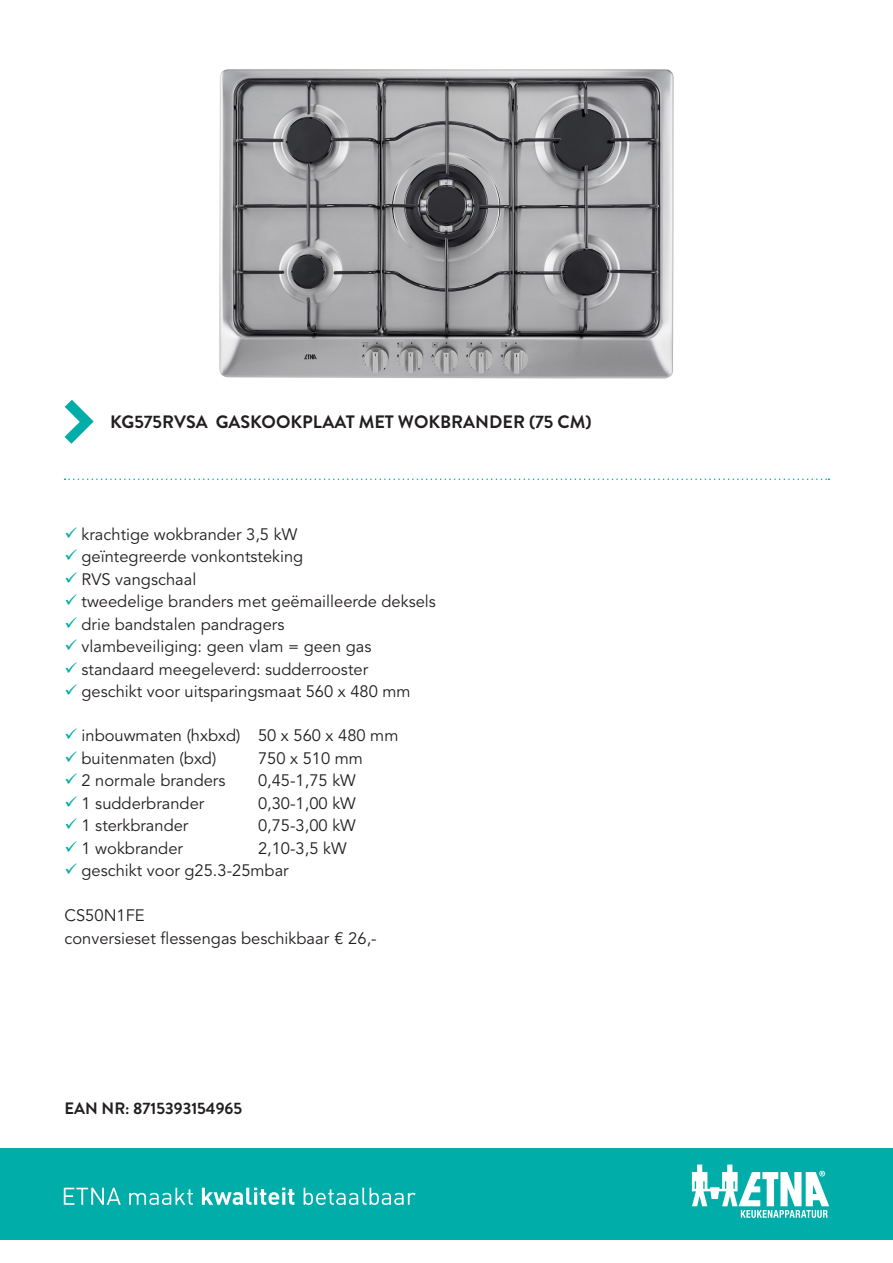
<style>
.page{position:relative;width:893px;height:1263px;background:#fff}
.page>*{position:absolute;margin:0;border:0;box-sizing:border-box;transform-origin:0 0}
.Kop_technische_speci{font:700 18px "Brandon Grotesque";color:#231f20}
.accessoire_overzicht{font:16.5px/22.5px "Avenir LT Std";color:#231f20}
.EAN_nr{font:700 16.5px "Brandon Grotesque";color:#231f20}
.s1{color:#00ada8}
</style>
<div class="page">
<div style="left:0;top:1148px;width:893px;height:91px;background:#00ada8"></div>
<svg style="left:692px;top:1164px;width:137px;height:54px"></svg>
<svg style="left:64px;top:1188px;width:57px;height:17px"></svg>
<svg style="left:129px;top:1188px;width:64px;height:17px"></svg>
<svg style="left:202px;top:1187px;width:92px;height:18px"></svg>
<svg style="left:304px;top:1188px;width:112px;height:17px"></svg>
<svg style="left:65px;top:400px;width:29px;height:44px"></svg>
<svg style="left:65px;top:478px;width:764px;height:2px"></svg>
<img style="left:219px;top:69px;width:455px;height:309px">
<p class="Kop_technische_speci" style="left:110px;top:410px;width:483px">KG575RVSA GASKOOKPLAAT MET WOKBRANDER (75 CM)</p>
<p class="accessoire_overzicht" style="left:65px;top:523px;width:234px"><span class="s1">✓</span> krachtige wokbrander 3,5 kW</p>
<p class="accessoire_overzicht" style="left:65px;top:546px;width:240px"><span class="s1">✓</span> geïntegreerde vonkontsteking</p>
<p class="accessoire_overzicht" style="left:65px;top:568px;width:133px"><span class="s1">✓</span> RVS vangschaal</p>
<p class="accessoire_overzicht" style="left:65px;top:591px;width:373px"><span class="s1">✓</span> tweedelige branders met geëmailleerde deksels</p>
<p class="accessoire_overzicht" style="left:65px;top:613px;width:221px"><span class="s1">✓</span> drie bandstalen pandragers</p>
<p class="accessoire_overzicht" style="left:65px;top:636px;width:309px"><span class="s1">✓</span> vlambeveiliging: geen vlam = geen gas</p>
<p class="accessoire_overzicht" style="left:65px;top:658px;width:305px"><span class="s1">✓</span> standaard meegeleverd: sudderrooster</p>
<p class="accessoire_overzicht" style="left:65px;top:681px;width:348px"><span class="s1">✓</span> geschikt voor uitsparingsmaat 560 x 480 mm</p>
<p class="accessoire_overzicht" style="left:65px;top:725px;width:335px"><span class="s1">✓</span> inbouwmaten (hxbxd) 50 x 560 x 480 mm</p>
<p class="accessoire_overzicht" style="left:65px;top:747px;width:153px"><span class="s1">✓</span> buitenmaten (bxd)</p>
<p class="accessoire_overzicht" style="left:258px;top:747px;width:106px">750 x 510 mm</p>
<p class="accessoire_overzicht" style="left:65px;top:770px;width:162px"><span class="s1">✓</span> 2 normale branders</p>
<p class="accessoire_overzicht" style="left:258px;top:770px;width:99px">0,45-1,75 kW</p>
<p class="accessoire_overzicht" style="left:65px;top:792px;width:141px"><span class="s1">✓</span> 1 sudderbrander</p>
<p class="accessoire_overzicht" style="left:258px;top:792px;width:99px">0,30-1,00 kW</p>
<p class="accessoire_overzicht" style="left:65px;top:815px;width:125px"><span class="s1">✓</span> 1 sterkbrander</p>
<p class="accessoire_overzicht" style="left:258px;top:815px;width:99px">0,75-3,00 kW</p>
<p class="accessoire_overzicht" style="left:65px;top:837px;width:120px"><span class="s1">✓</span> 1 wokbrander</p>
<p class="accessoire_overzicht" style="left:258px;top:837px;width:90px">2,10-3,5 kW</p>
<p class="accessoire_overzicht" style="left:65px;top:860px;width:226px"><span class="s1">✓</span> geschikt voor g25.3-25mbar</p>
<p class="accessoire_overzicht" style="left:65px;top:905px;width:314px">CS50N1FE<br>conversieset flessengas beschikbaar € 26,-</p>
<p class="EAN_nr" style="left:65px;top:1097px;width:179px">EAN NR: 8715393154965</p>
</div>
